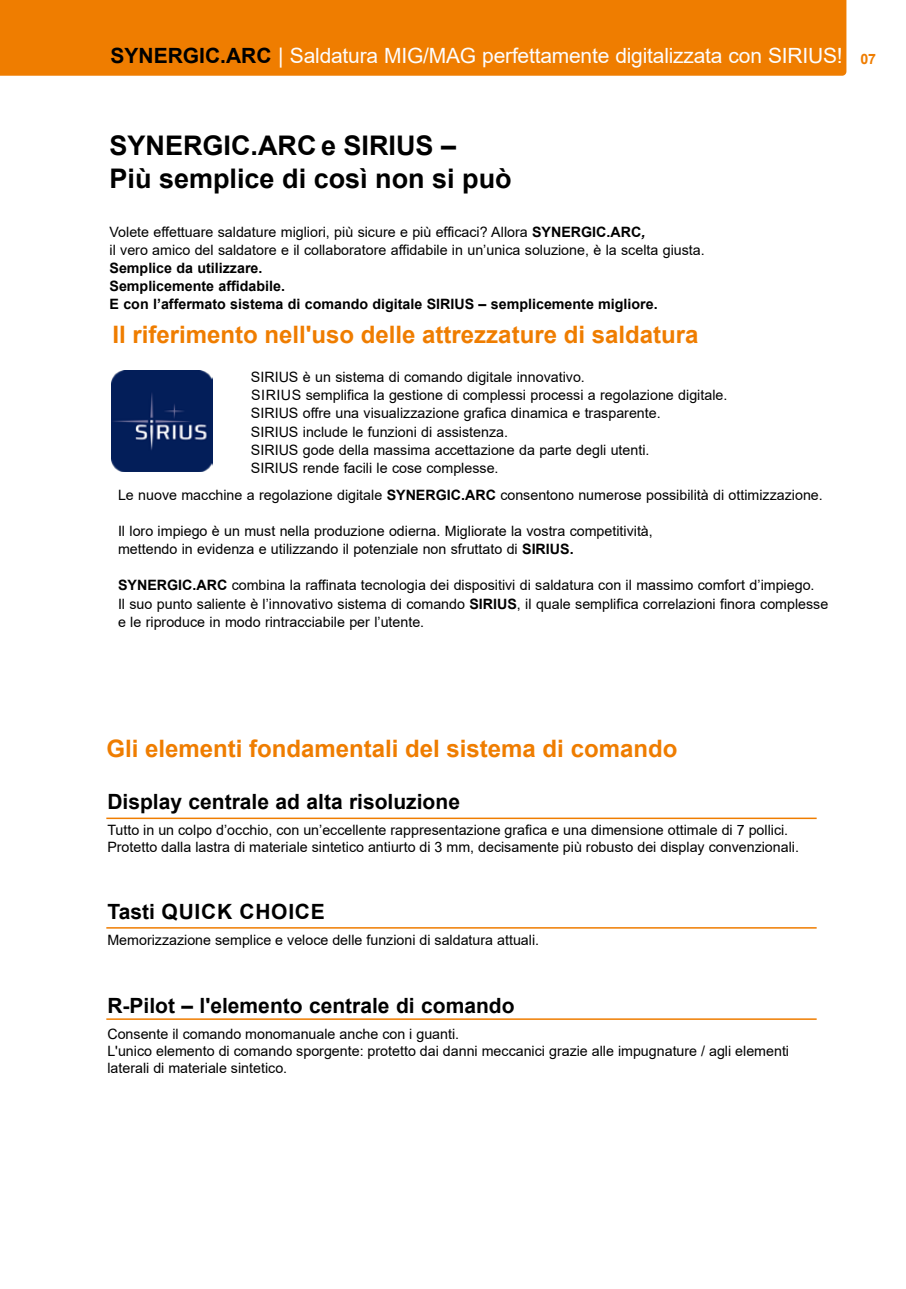
<style>
.page{position:relative;width:906px;height:1289px;background:#fff}
.page>*{position:absolute;margin:0;border:0;box-sizing:border-box;transform-origin:0 0}
.t1{font:700 27px/33px "Arial";color:#000}
.t2{font:700 24px "Arial";color:#ef7d00}
.t3{font:700 21px "Arial";color:#000}
.t4{font:21px "Arial";letter-spacing:-.01em;color:#fdfdfd}
.t5{font:700 21px "Arial";letter-spacing:.035em;color:#000}
.t6{font:14.25px/18px "Arial";color:#000}
.t7{font:700 14.25px/18px "Arial";color:#000}
.t8{font:700 14.25px "Arial";color:#ef7d00}
.s1{font-weight:700;color:#000}
.s2{color:#fff}
.s3{font-weight:700}
.s4{font-weight:700;font-style:italic}
</style>
<div class="page">
<div style="left:0;top:0;width:846px;height:76px;background:#ef7d00"></div>
<img style="left:111px;top:370px;width:102px;height:101px">
<hr style="left:106px;top:817px;width:710px;height:2px;background:#ef7d00">
<hr style="left:106px;top:927px;width:710px;height:1px;background:#ef7d00">
<hr style="left:106px;top:1018px;width:710px;height:1px;background:#ef7d00">
<h3 class="t4" style="left:111px;top:41px;width:733px"><span class="s1">SYNERGIC.ARC</span> <span class="s2">|</span> Saldatura MIG/MAG perfettamente digitalizzata con SIRIUS!</h3>
<p class="t8" style="left:860px;top:48px;width:17px">07</p>
<h1 class="t1" style="left:109px;top:129px;width:404px">SYNERGIC.ARC e SIRIUS –<br>Più semplice di così non si può</h1>
<p class="t6" style="left:109px;top:223px;width:597px">Volete effettuare saldature migliori, più sicure e più efficaci? Allora <span class="s3">SYNERGIC.ARC</span><span class="s4">,<br></span>il vero amico del saldatore e il collaboratore affidabile in un’unica soluzione, è la scelta giusta.</p>
<p class="t7" style="left:109px;top:259px;width:549px">Semplice da utilizzare.<br>Semplicemente affidabile.<br>E con l’affermato sistema di comando digitale SIRIUS – semplicemente migliore.</p>
<h2 class="t2" style="left:112px;top:317px;width:587px">Il riferimento nell'uso delle attrezzature di saldatura</h2>
<p class="t6" style="left:251px;top:368px;width:478px">SIRIUS è un sistema di comando digitale innovativo.<br>SIRIUS semplifica la gestione di complessi processi a regolazione digitale.<br>SIRIUS offre una visualizzazione grafica dinamica e trasparente.<br>SIRIUS include le funzioni di assistenza.<br>SIRIUS gode della massima accettazione da parte degli utenti.<br>SIRIUS rende facili le cose complesse.</p>
<p class="t6" style="left:118px;top:486px;width:706px">Le nuove macchine a regolazione digitale <span class="s3">SYNERGIC.ARC</span> consentono numerose possibilità di ottimizzazione.</p>
<p class="t6" style="left:118px;top:522px;width:536px">Il loro impiego è un must nella produzione odierna. Migliorate la vostra competitività, mettendo in evidenza e utilizzando il potenziale non sfruttato di <span class="s3">SIRIUS.</span></p>
<p class="t6" style="left:118px;top:576px;width:712px"><span class="s3">SYNERGIC.ARC</span> combina la raffinata tecnologia dei dispositivi di saldatura con il massimo comfort d’impiego.<br>Il suo punto saliente è l’innovativo sistema di comando <span class="s3">SIRIUS</span>, il quale semplifica correlazioni finora complesse e le riproduce in modo rintracciabile per l’utente.</p>
<h2 class="t2" style="left:106px;top:731px;width:572px">Gli elementi fondamentali del sistema di comando</h2>
<h3 class="t3" style="left:107px;top:786px;width:354px">Display centrale ad alta risoluzione</h3>
<p class="t6" style="left:107px;top:821px;width:693px;line-height:17.1px">Tutto in un colpo d’occhio, con un’eccellente rappresentazione grafica e una dimensione ottimale di 7 pollici.<br>Protetto dalla lastra di materiale sintetico antiurto di 3 mm, decisamente più robusto dei display convenzionali.</p>
<h3 class="t5" style="left:107px;top:897px;width:219px">Tasti QUICK CHOICE</h3>
<p class="t6" style="left:107px;top:931px;width:433px">Memorizzazione semplice e veloce delle funzioni di saldatura attuali.</p>
<h3 class="t3" style="left:107px;top:990px;width:409px">R-Pilot – l'elemento centrale di comando</h3>
<p class="t6" style="left:107px;top:1025px;width:683px;line-height:17.1px">Consente il comando monomanuale anche con i guanti.<br>L'unico elemento di comando sporgente: protetto dai danni meccanici grazie alle impugnature / agli elementi laterali di materiale sintetico.</p>
</div>
